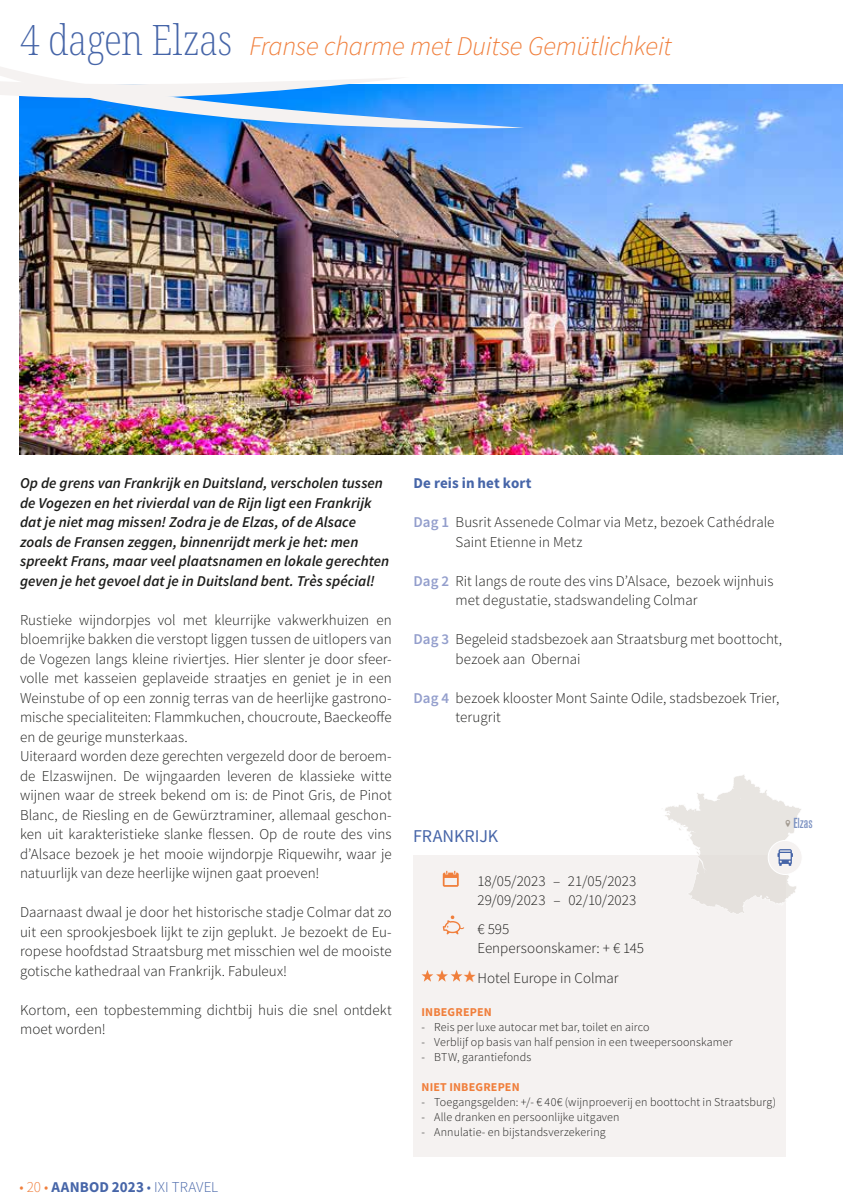
<style>
.page{position:relative;width:843px;height:1200px;background:#fff}
.page>*{position:absolute;margin:0;border:0;box-sizing:border-box;transform-origin:0 0}
.t1{font:italic 300 27px "Source Sans Pro";letter-spacing:-.015em;color:#f07f3c}
.t2{font:18px "Source Sans Pro";letter-spacing:-.005em;color:#4665a8}
.t3{font:300 15px/19.5px "Source Sans Pro";color:#1d1d1b}
.t4{font:italic 600 15px/19.5px "Source Sans Pro";color:#1d1d1b}
.t5{font:700 15px "Source Sans Pro";letter-spacing:.005em;color:#4665a8}
.t6{font:500 condensed 14.4px "Akzidenz Grotesk BE";color:#4665a8}
.t7{font:300 12px "Source Sans Pro";letter-spacing:.01em;color:#1d1d1b}
.t8{font:700 12px "Source Sans Pro";letter-spacing:.015em;color:#f07f3c}
.s1{font-family:"Noto Serif";font-weight:200;font-style:normal;font-stretch:condensed;font-size:42px;color:#4665a8}
.s2{font-weight:300;color:#f07f3c}
.s3{font-weight:300}
.s4{font-weight:600;color:#939ecc}
.s5{font-family:"Entypo";font-weight:400;font-stretch:normal;font-size:18px;color:#7b7062}
.s6{font-family:"Entypo";font-weight:400;font-size:27px;color:#f07f3c}
</style>
<div class="page">
<div style="left:413px;top:855px;width:372px;height:301px;background:#f5f2f1"></div>
<svg style="left:443px;top:871px;width:16px;height:15px"></svg>
<svg style="left:443px;top:915px;width:21px;height:19px"></svg>
<svg style="left:421px;top:970px;width:41px;height:11px"></svg>
<img style="left:20px;top:84px;width:823px;height:371px">
<svg style="left:0;top:67px;width:524px;height:61px"></svg>
<svg style="left:665px;top:775px;width:136px;height:139px"></svg>
<div style="left:767px;top:840px;width:35px;height:35px;border:1px solid #fff;border-radius:50%"></div>
<h1 class="t1" style="left:20px;top:30px;width:653px"><span class="s1">4 dagen Elzas</span> Franse charme met Duitse Gemütlichkeit</h1>
<p class="t4" style="left:20px;top:473px;width:371px">Op de grens van Frankrijk en Duitsland, verscholen tussen de Vogezen en het rivierdal van de Rijn ligt een Frankrijk dat je niet mag missen! Zodra je de Elzas, of de Alsace zoals de Fransen zeggen, binnenrijdt merk je het: men spreekt Frans, maar veel plaatsnamen en lokale gerechten geven je het gevoel dat je in Duitsland bent. Très spécial!</p>
<p class="t3" style="left:20px;top:610px;width:373px">Rustieke wijndorpjes vol met kleurrijke vakwerkhuizen en bloemrijke bakken die verstopt liggen tussen de uitlopers van de Vogezen langs kleine riviertjes. Hier slenter je door sfeer&shy;volle met kasseien geplaveide straatjes en geniet je in een Weinstube of op een zonnig terras van de heerlijke gastrono&shy;mische specialiteiten: Flammkuchen, choucroute, Baeckeoffe en de geurige munsterkaas.<br>Uiteraard worden deze gerechten vergezeld door de beroem&shy;de Elzaswijnen. De wijngaarden leveren de klassieke witte wijnen waar de streek bekend om is: de Pinot Gris, de Pinot Blanc, de Riesling en de Gewürztraminer, allemaal geschon&shy;ken uit karakteristieke slanke flessen. Op de route des vins d’Alsace bezoek je het mooie wijndorpje Riquewihr, waar je natuurlijk van deze heerlijke wijnen gaat proeven!</p>
<p class="t3" style="left:20px;top:902px;width:373px;text-align:justify">Daarnaast dwaal je door het historische stadje Colmar dat zo uit een sprookjesboek lijkt te zijn geplukt. Je bezoekt de Eu&shy;ropese hoofdstad Straatsburg met misschien wel de mooiste gotische kathedraal van Frankrijk. Fabuleux!</p>
<p class="t3" style="left:20px;top:1000px;width:373px">Kortom, een topbestemming dichtbij huis die snel ontdekt moet worden!</p>
<p class="t5" style="left:20px;top:1176px;width:200px"><span class="s2">• 20 •</span> AANBOD 2023 <span class="s3">• IXI TRAVEL</span></p>
<p class="t5" style="left:413px;top:473px;width:120px">De reis in het kort</p>
<p class="t3" style="left:455px;top:512px;width:320px;text-indent:-42px"><span class="s4">Dag 1</span> Busrit Assenede Colmar via Metz, bezoek Cathédrale<br>Saint Etienne in Metz</p>
<p class="t3" style="left:455px;top:571px;width:319px;text-indent:-42px"><span class="s4">Dag 2</span> Rit langs de route des vins D’Alsace, bezoek wijnhuis met degustatie, stadswandeling Colmar</p>
<p class="t3" style="left:455px;top:629px;width:328px;text-indent:-42px"><span class="s4">Dag 3</span> Begeleid stadsbezoek aan Straatsburg met boottocht, bezoek aan Obernai</p>
<p class="t3" style="left:455px;top:688px;width:325px;text-indent:-42px"><span class="s4">Dag 4</span> bezoek klooster Mont Sainte Odile, stadsbezoek Trier, terugrit</p>
<p class="t2" style="left:413px;top:825px;width:87px">FRANKRIJK</p>
<p class="t6" style="left:784px;top:815px;width:29px"><span class="s5">0</span> Elzas</p>
<p class="t3" style="left:477px;top:871px;width:160px">18/05/2023 – 21/05/2023<br>29/09/2023 – 02/10/2023</p>
<p class="t3" style="left:477px;top:918px;width:168px">€ 595<br>Eenpersoonskamer: + € 145</p>
<p class="t3" style="left:462px;top:967px;width:158px"><span class="s6">7</span>Hotel Europe in Colmar</p>
<p class="t8" style="left:421px;top:1003px;width:72px">INBEGREPEN</p>
<p class="t7" style="left:421px;top:1019px;width:230px">- Reis per luxe autocar met bar, toilet en airco</p>
<p class="t7" style="left:421px;top:1034px;width:312px">- Verblijf op basis van half pension in een tweepersoonskamer</p>
<p class="t7" style="left:421px;top:1049px;width:111px">- BTW, garantiefonds</p>
<p class="t8" style="left:421px;top:1078px;width:100px">NIET INBEGREPEN</p>
<p class="t7" style="left:421px;top:1094px;width:356px">- Toegangsgelden: +/- € 40€ (wijnproeverij en boottocht in Straatsburg)</p>
<p class="t7" style="left:421px;top:1109px;width:200px">- Alle dranken en persoonlijke uitgaven</p>
<p class="t7" style="left:421px;top:1124px;width:186px">- Annulatie- en bijstandsverzekering</p>
</div>
